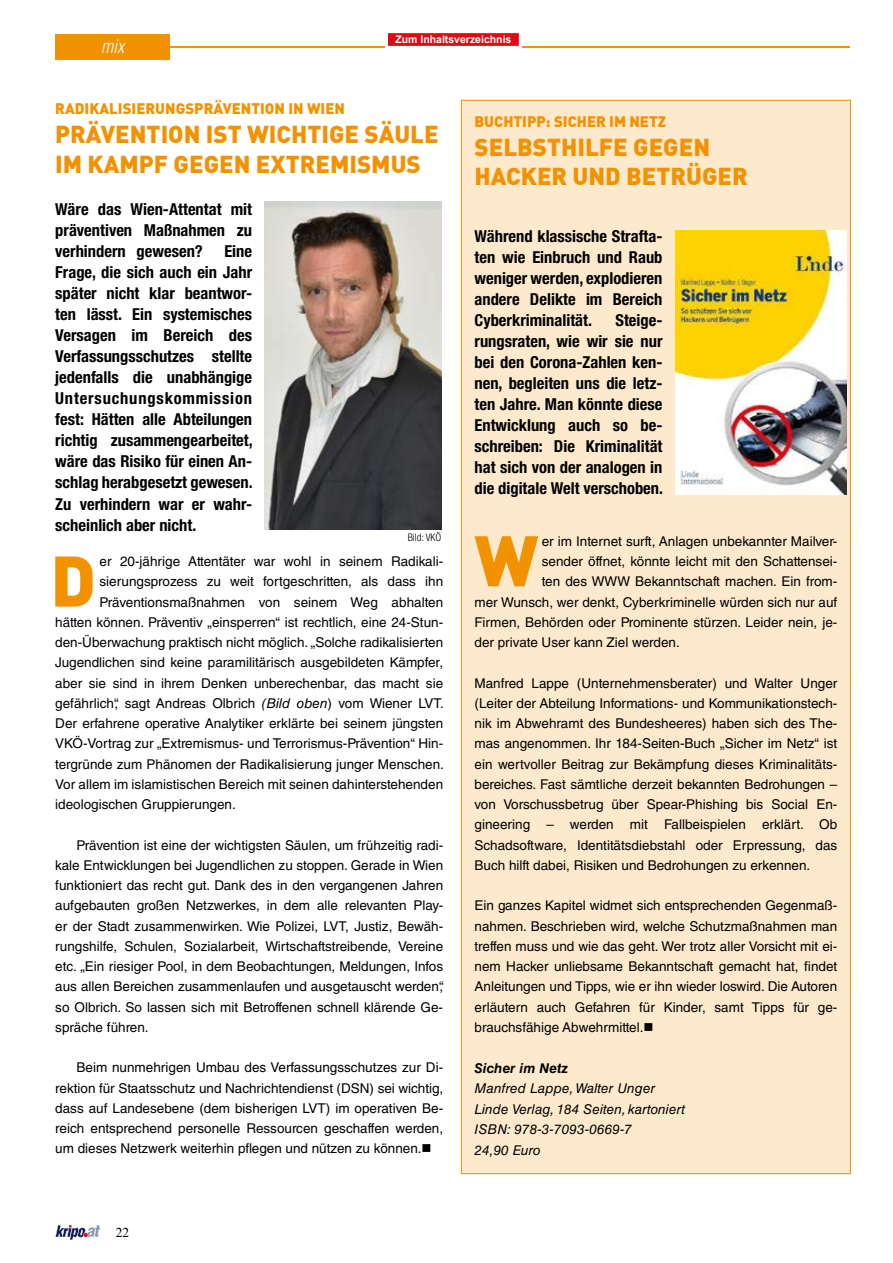
<style>
.page{position:relative;width:893px;height:1263px;background:#fff}
.page>*{position:absolute;margin:0;border:0;box-sizing:border-box;transform-origin:0 0}
.t1{font:900 70.35px "DIN";color:#f39200}
.t2{font:900 24px/30.6px "DIN";color:#f39200}
.t3{font:italic 300 condensed 18px "Helvetica LT Std";color:#fff}
.t4{font:700 condensed 16.5px/21px "Helvetica Neue LT Std";color:#000;text-align:justify}
.t5{font:900 15px "DIN";color:#f39200}
.t6{font:13.5px/20.2px "Helvetica LT Std";color:#000;text-align:justify}
.t7{font:italic 13.5px/20.4px "Helvetica LT Std";letter-spacing:.01em;color:#000}
.t8{font:italic 700 13.5px "Helvetica LT Std";letter-spacing:.01em;color:#000}
.t9{font:13.5px "Times New Roman";color:#000}
.t10{font:700 10.5px "Arial";color:#fff}
.t11{font:300 condensed 10.5px "Helvetica Neue LT Std";color:#000}
.s1{font-style:italic}
</style>
<div class="page">
<svg style="left:55px;top:1225px;width:46px;height:15px"></svg>
<div style="left:461px;top:100px;width:389px;height:1074px;background:#fde9cc"></div>
<img style="left:675px;top:230px;width:171px;height:265px">
<hr style="left:57px;top:46px;width:793px;height:1px;background:#f39200">
<div style="left:55px;top:34px;width:115px;height:26px;background:#f39200"></div>
<img style="left:265px;top:202px;width:176px;height:328px">
<div style="left:386px;top:32px;width:134px;height:15px;background:#e30613"></div>
<div style="left:385px;top:30px;width:137px;height:19px;border:3px solid #fff"></div>
<h3 class="t3" style="left:101px;top:35px;width:25px">mix</h3>
<p class="t10" style="left:395px;top:33px;width:118px">Zum Inhaltsverzeichnis</p>
<p class="t5" style="left:55px;top:99px;width:291px">RADIKALISIERUNGSPRÄVENTION IN WIEN</p>
<h2 class="t2" style="left:55px;top:118px;width:385px">PRÄVENTION IST WICHTIGE SÄULE<br>IM KAMPF GEGEN EXTREMISMUS</h2>
<p class="t4" style="left:55px;top:199px;width:198px">Wäre das Wien-Attentat mit präventiven Maßnahmen zu verhindern gewesen?</p>
<p class="t4" style="left:55px;top:241px;width:199px;text-indent:169px">Eine Frage, die sich auch ein Jahr später nicht klar beantwor&shy;ten lässt. Ein systemisches Versagen im Bereich des Verfassungsschutzes stellte jedenfalls die unabhängige Untersuchungskommission fest: Hätten alle Abteilungen richtig zusammengearbeitet, wäre das Risiko für einen An&shy;schlag herabgesetzt gewesen.<br>Zu verhindern war er wahr&shy;scheinlich aber nicht.</p>
<h1 class="t1" style="left:50px;top:534px;width:47px">D</h1>
<p class="t6" style="left:100px;top:551px;width:345px">er 20-jährige Attentäter war wohl in seinem Radikali-</p>
<p class="t11" style="left:408px;top:531px;width:35px">Bild: VKÖ</p>
<p class="t6" style="left:100px;top:571px;width:345px">sierungsprozess zu weit fortgeschritten, als dass ihn</p>
<p class="t6" style="left:100px;top:592px;width:345px">Präventionsmaßnahmen von seinem Weg abhalten</p>
<p class="t6" style="left:55px;top:612px;width:389px">hätten können. Präventiv „einsperren“ ist rechtlich, eine 24-Stun-</p>
<p class="t6" style="left:55px;top:632px;width:389px">den-Überwachung praktisch nicht möglich. „Solche radikalisierten</p>
<p class="t6" style="left:55px;top:652px;width:389px">Jugendlichen sind keine paramilitärisch ausgebildeten Kämpfer,</p>
<p class="t6" style="left:55px;top:673px;width:389px">aber sie sind in ihrem Denken unberechenbar, das macht sie</p>
<p class="t6" style="left:55px;top:693px;width:390px">gefährlich“, sagt Andreas Olbrich <span class="s1">(Bild oben</span>) vom Wiener LVT.</p>
<p class="t6" style="left:55px;top:713px;width:389px">Der erfahrene operative Analytiker erklärte bei seinem jüngsten</p>
<p class="t6" style="left:55px;top:733px;width:389px">VKÖ-Vortrag zur „Extremismus- und Terrorismus-Prävention“ Hin-</p>
<p class="t6" style="left:55px;top:754px;width:390px">tergründe zum Phänomen der Radikalisierung junger Menschen.</p>
<p class="t6" style="left:55px;top:774px;width:389px">Vor allem im islamistischen Bereich mit seinen dahinterstehenden</p>
<p class="t6" style="left:55px;top:794px;width:182px">ideologischen Gruppierungen.</p>
<p class="t6" style="left:55px;top:835px;width:390px;text-indent:21px">Prävention ist eine der wichtigsten Säulen, um frühzeitig radi&shy;kale Entwicklungen bei Jugendlichen zu stoppen. Gerade in Wien funktioniert das recht gut. Dank des in den vergangenen Jahren aufgebauten großen Netzwerkes, in dem alle relevanten Play&shy;er der Stadt zusammenwirken. Wie Polizei, LVT, Justiz, Bewäh&shy;rungshilfe, Schulen, Sozialarbeit, Wirtschaftstreibende, Vereine etc. „Ein riesiger Pool, in dem Beobachtungen, Meldungen, Infos aus allen Bereichen zusammenlaufen und ausgetauscht werden“, so Olbrich. So lassen sich mit Betroffenen schnell klärende Ge&shy;spräche führen.</p>
<p class="t6" style="left:55px;top:1057px;width:389px;text-indent:21px">Beim nunmehrigen Umbau des Verfassungsschutzes zur Di&shy;rektion für Staatsschutz und Nachrichtendienst (DSN) sei wichtig, dass auf Landesebene (dem bisherigen LVT) im operativen Be&shy;reich entsprechend personelle Ressourcen geschaffen werden, um dieses Netzwerk weiterhin pflegen und nützen zu können.■</p>
<p class="t9" style="left:116px;top:1223px;width:15px">22</p>
<p class="t5" style="left:474px;top:112px;width:193px">BUCHTIPP: SICHER IM NETZ</p>
<h2 class="t2" style="left:474px;top:132px;width:275px;line-height:28.8px">SELBSTHILFE GEGEN<br>HACKER UND BETRÜGER</h2>
<p class="t4" style="left:474px;top:225px;width:190px">Während klassische Strafta&shy;ten wie Einbruch und Raub weniger werden, explodieren andere Delikte im Bereich Cyberkriminalität.</p>
<p class="t4" style="left:474px;top:309px;width:190px;text-indent:141px">Steige&shy;rungsraten, wie wir sie nur bei den Corona-Zahlen ken&shy;nen, begleiten uns die letz&shy;ten Jahre. Man könnte diese Entwicklung auch so be&shy;schreiben: Die Kriminalität hat sich von der analogen in die digitale Welt verschoben.</p>
<h1 class="t1" style="left:474px;top:514px;width:65px">W</h1>
<p class="t6" style="left:542px;top:531px;width:297px">er im Internet surft, Anlagen unbekannter Mailver-</p>
<p class="t6" style="left:542px;top:551px;width:297px">sender öffnet, könnte leicht mit den Schattensei-</p>
<p class="t6" style="left:542px;top:571px;width:297px">ten des WWW Bekanntschaft machen. Ein from-</p>
<p class="t6" style="left:474px;top:592px;width:364px">mer Wunsch, wer denkt, Cyberkriminelle würden sich nur auf</p>
<p class="t6" style="left:474px;top:612px;width:364px">Firmen, Behörden oder Prominente stürzen. Leider nein, je-</p>
<p class="t6" style="left:474px;top:632px;width:207px">der private User kann Ziel werden.</p>
<p class="t6" style="left:474px;top:673px;width:364px">Manfred Lappe (Unternehmensberater) und Walter Unger (Leiter der Abteilung Informations- und Kommunikationstech&shy;nik im Abwehramt des Bundesheeres) haben sich des The&shy;mas angenommen. Ihr 184-Seiten-Buch „Sicher im Netz“ ist ein wertvoller Beitrag zur Bekämpfung dieses Kriminalitäts&shy;bereiches. Fast sämtliche derzeit bekannten Bedrohungen – von Vorschussbetrug über Spear-Phishing bis Social En&shy;gineering – werden mit Fallbeispielen erklärt. Ob Schadsoftware, Identitätsdiebstahl oder Erpressung, das Buch hilft dabei, Risiken und Bedrohungen zu erkennen.</p>
<p class="t6" style="left:474px;top:895px;width:364px">Ein ganzes Kapitel widmet sich entsprechenden Gegenmaß&shy;nahmen. Beschrieben wird, welche Schutzmaßnahmen man treffen muss und wie das geht. Wer trotz aller Vorsicht mit ei&shy;nem Hacker unliebsame Bekanntschaft gemacht hat, findet Anleitungen und Tipps, wie er ihn wieder loswird. Die Autoren erläutern auch Gefahren für Kinder, samt Tipps für ge&shy;brauchsfähige Abwehrmittel.■</p>
<p class="t8" style="left:474px;top:1060px;width:95px">Sicher im Netz</p>
<p class="t7" style="left:474px;top:1078px;width:212px">Manfred Lappe, Walter Unger<br>Linde Verlag, 184 Seiten, kartoniert<br>ISBN: 978-3-7093-0669-7<br>24,90 Euro</p>
</div>
